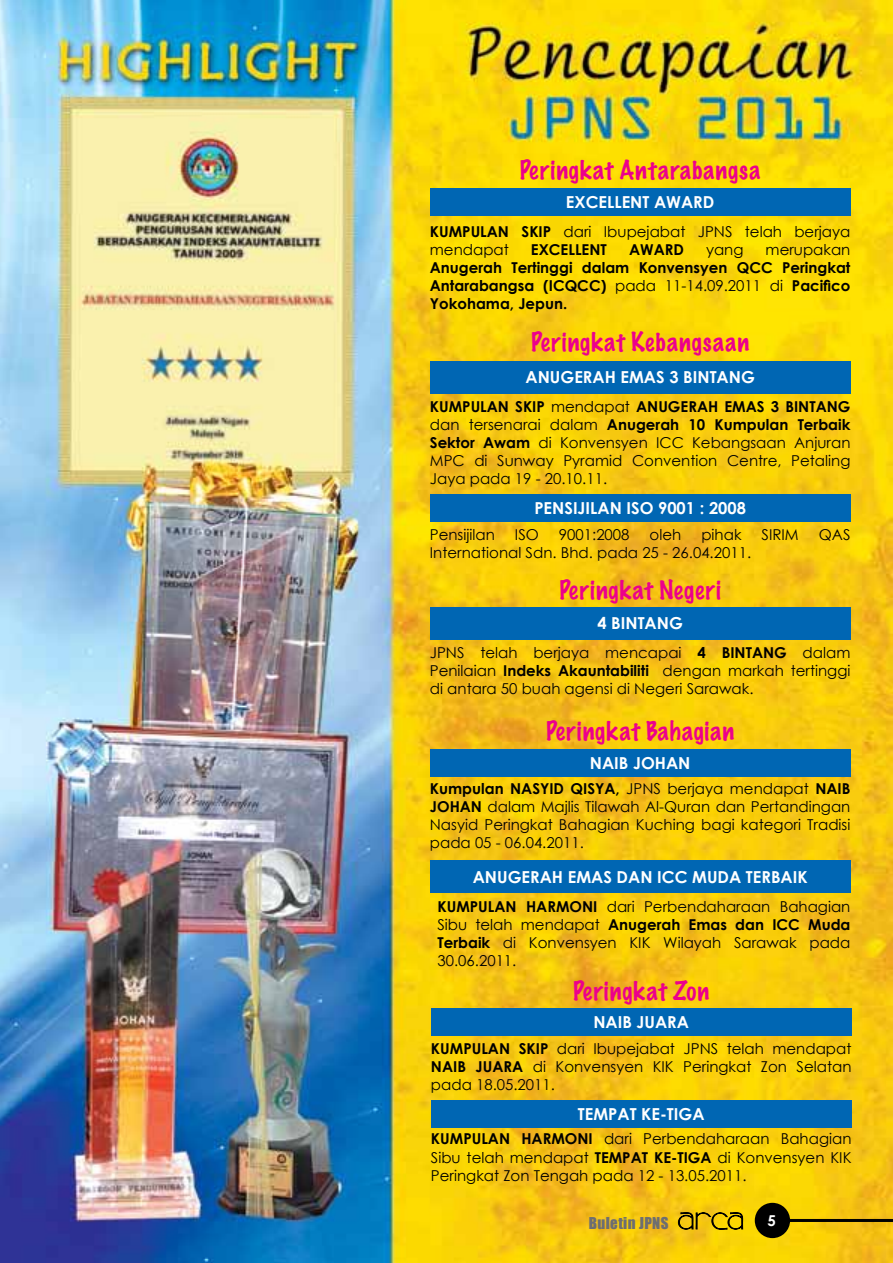
<style>
.page{position:relative;width:893px;height:1263px;background:#fff}
.page>*{position:absolute;margin:0;border:0;box-sizing:border-box;transform-origin:0 0}
.t1{font:100 24px "Marker Felt";letter-spacing:.04em;color:#ec008c}
.t2{font:700 16.5px "Century Gothic";color:#fff}
.t3{font:15px/18px "Century Gothic";color:#000;text-align:justify}
.t4{font:700 15px/18px "Century Gothic";color:#000;text-align:justify}
.t5{font:15px "Impact";letter-spacing:.025em;color:#6d6e71}
.s1{font-weight:700}
.s2{font-weight:400}
.s3{font-family:"Camellia D";font-size:27px;color:#000}
</style>
<div class="page">
<img style="left:1px;top:0;width:892px;height:1263px">
<img style="left:0;top:0;width:1px;height:1263px">
<div style="left:755px;top:1203px;width:35px;height:35px;background:#000;border-radius:50%"></div>
<hr style="left:784px;top:1219px;width:109px;height:3px;background:#000">
<svg style="left:678px;top:1212px;width:65px;height:18px"></svg>
<div style="left:430px;top:607px;width:420px;height:32px;background:#0066b3"></div>
<div style="left:430px;top:749px;width:420px;height:27px;background:#0066b3"></div>
<div style="left:430px;top:495px;width:420px;height:27px;background:#0066b3"></div>
<div style="left:431px;top:1100px;width:420px;height:27px;background:#0066b3"></div>
<div style="left:431px;top:1008px;width:420px;height:27px;background:#0066b3"></div>
<div style="left:430px;top:861px;width:420px;height:32px;background:#0066b3"></div>
<div style="left:430px;top:188px;width:420px;height:27px;background:#0066b3"></div>
<div style="left:430px;top:361px;width:420px;height:32px;background:#0066b3"></div>
<h1 class="t1" style="left:520px;top:153px;width:242px">Peringkat Antarabangsa</h1>
<p class="t2" style="left:566px;top:189px;width:150px">EXCELLENT AWARD</p>
<p class="t3" style="left:430px;top:222px;width:422px"><span class="s1">KUMPULAN SKIP</span> dari Ibupejabat JPNS telah berjaya mendapat</p>
<p class="t4" style="left:531px;top:240px;width:77px">EXCELLENT</p>
<p class="t4" style="left:629px;top:240px;width:56px">AWARD</p>
<p class="t3" style="left:706px;top:240px;width:39px">yang</p>
<p class="t3" style="left:766px;top:240px;width:86px">merupakan</p>
<p class="t4" style="left:430px;top:258px;width:422px">Anugerah Tertinggi dalam Konvensyen QCC Peringkat Antarabangsa (ICQCC) <span class="s2">pada 11-14.09.2011 di</span> Pacifico Yokohama, Jepun.</p>
<h1 class="t1" style="left:531px;top:325px;width:220px">Peringkat Kebangsaan</h1>
<p class="t2" style="left:525px;top:365px;width:231px">ANUGERAH EMAS 3 BINTANG</p>
<p class="t3" style="left:430px;top:397px;width:422px"><span class="s1">KUMPULAN SKIP</span> mendapat <span class="s1">ANUGERAH EMAS 3 BINTANG </span>dan tersenarai dalam <span class="s1">Anugerah 10 Kumpulan Terbaik Sektor Awam</span> di Konvensyen ICC Kebangsaan Anjuran MPC di Sunway Pyramid Convention Centre, Petaling Jaya pada 19 - 20.10.11.</p>
<p class="t2" style="left:534px;top:496px;width:213px">PENSIJILAN ISO 9001 : 2008</p>
<p class="t3" style="left:430px;top:525px;width:67px">Pensijilan</p>
<p class="t3" style="left:515px;top:525px;width:25px">ISO</p>
<p class="t3" style="left:559px;top:525px;width:72px">9001:2008</p>
<p class="t3" style="left:650px;top:525px;width:33px">oleh</p>
<p class="t3" style="left:701px;top:525px;width:42px">pihak</p>
<p class="t3" style="left:762px;top:525px;width:39px">SIRIM</p>
<p class="t3" style="left:819px;top:525px;width:33px">QAS</p>
<p class="t3" style="left:430px;top:543px;width:323px">International Sdn. Bhd. pada 25 - 26.04.2011.</p>
<h1 class="t1" style="left:559px;top:573px;width:163px">Peringkat Negeri</h1>
<p class="t2" style="left:597px;top:611px;width:87px">4 BINTANG</p>
<p class="t3" style="left:430px;top:643px;width:422px">JPNS telah berjaya mencapai <span class="s1">4 BINTANG</span> dalam Penilaian <span class="s1">Indeks Akauntabiliti</span> dengan markah tertinggi di antara 50 buah agensi di Negeri Sarawak.</p>
<h1 class="t1" style="left:546px;top:714px;width:190px">Peringkat Bahagian</h1>
<p class="t2" style="left:590px;top:750px;width:102px">NAIB JOHAN</p>
<p class="t3" style="left:430px;top:780px;width:422px"><span class="s1">Kumpulan NASYID QISYA,</span> JPNS berjaya mendapat <span class="s1">NAIB JOHAN</span> dalam Majlis Tilawah Al-Quran dan Pertandingan Nasyid Peringkat Bahagian Kuching bagi kategori Tradisi pada 05 - 06.04.2011.</p>
<p class="t2" style="left:473px;top:864px;width:336px">ANUGERAH EMAS DAN ICC MUDA TERBAIK</p>
<p class="t3" style="left:437px;top:897px;width:414px"><span class="s1">KUMPULAN HARMONI</span> dari Perbendaharaan Bahagian Sibu telah mendapat <span class="s1">Anugerah Emas dan ICC Muda Terbaik</span> di Konvensyen KIK Wilayah Sarawak pada 30.06.2011.</p>
<h1 class="t1" style="left:573px;top:974px;width:138px">Peringkat Zon</h1>
<p class="t2" style="left:593px;top:1009px;width:97px">NAIB JUARA</p>
<p class="t3" style="left:431px;top:1039px;width:422px"><span class="s1">KUMPULAN SKIP</span> dari Ibupejabat JPNS telah mendapat <span class="s1">NAIB JUARA</span> di Konvensyen KIK Peringkat Zon Selatan pada 18.05.2011.</p>
<p class="t2" style="left:578px;top:1101px;width:128px">TEMPAT KE-TIGA</p>
<p class="t3" style="left:431px;top:1130px;width:422px"><span class="s1">KUMPULAN HARMONI</span> dari Perbendaharaan Bahagian Sibu telah mendapat <span class="s1">TEMPAT KE-TIGA</span> di Konvensyen KIK Peringkat Zon Tengah pada 12 - 13.05.2011.</p>
<p class="t5" style="left:589px;top:1211px;width:189px">Buletin JPNS <span class="s3">ARCA</span> <sup>5</sup></p>
</div>
